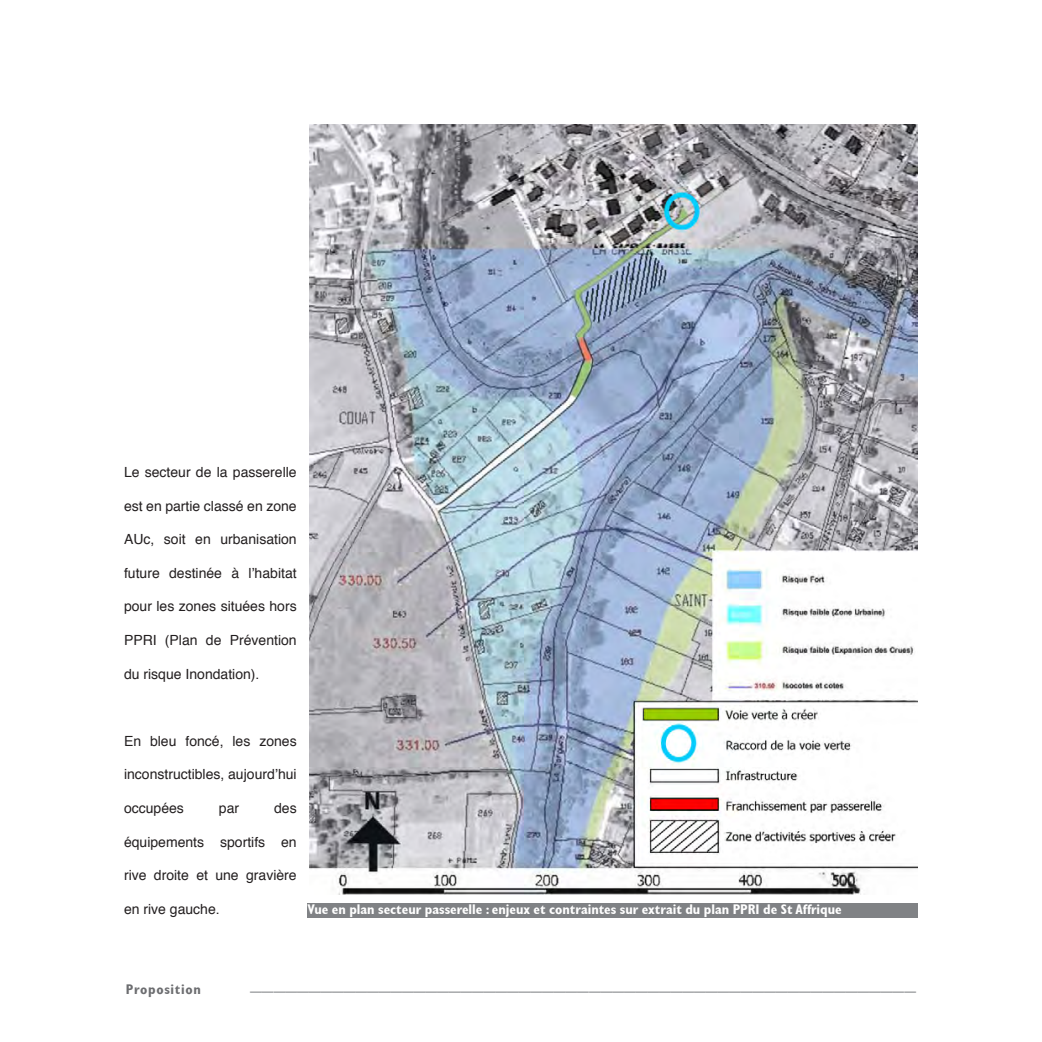
<style>
.page{position:relative;width:1042px;height:1042px;background:#fff}
.page>*{position:absolute;margin:0;border:0;box-sizing:border-box;transform-origin:0 0}
.Normal_e{font:21px "Helvetica";color:#808285}
.t1{font:14px "Helvetica";color:#231f20}
.Normal_e-2{font:700 condensed 14px "Gill Sans";color:#fff}
.Normal_e-3{font:700 condensed 14px "Gill Sans";letter-spacing:.05em;color:#6c6d70}
</style>
<div class="page">
<img style="left:310px;top:124px;width:608px;height:770px">
<div style="left:308px;top:903px;width:610px;height:14px;background:#808285"></div>
<p class="t1" style="left:124px;top:461px;width:174px">Le secteur de la passerelle</p>
<p class="t1" style="left:124px;top:495px;width:174px">est en partie classé en zone</p>
<p class="t1" style="left:124px;top:528px;width:174px">AUc, soit en urbanisation</p>
<p class="t1" style="left:124px;top:562px;width:174px">future destinée à l’habitat</p>
<p class="t1" style="left:124px;top:596px;width:174px">pour les zones situées hors</p>
<p class="t1" style="left:124px;top:629px;width:174px">PPRI (Plan de Prévention</p>
<p class="t1" style="left:124px;top:663px;width:137px">du risque Inondation).</p>
<p class="t1" style="left:124px;top:730px;width:174px">En bleu foncé, les zones</p>
<p class="t1" style="left:124px;top:764px;width:174px">inconstructibles, aujourd’hui</p>
<p class="t1" style="left:124px;top:797px;width:61px">occupées</p>
<p class="t1" style="left:219px;top:797px;width:22px">par</p>
<p class="t1" style="left:274px;top:797px;width:24px">des</p>
<p class="t1" style="left:124px;top:831px;width:174px">équipements sportifs en</p>
<p class="t1" style="left:124px;top:864px;width:174px">rive droite et une gravière</p>
<p class="t1" style="left:124px;top:898px;width:97px">en rive gauche.</p>
<p class="Normal_e-2" style="left:308px;top:900px;width:536px">Vue en plan secteur passerelle : enjeux et contraintes sur extrait du plan PPRI de St Affrique</p>
<p class="Normal_e-3" style="left:126px;top:981px;width:77px">Proposition</p>
<p class="Normal_e" style="left:250px;top:966px;width:667px">_________________________________________________________</p>
</div>
